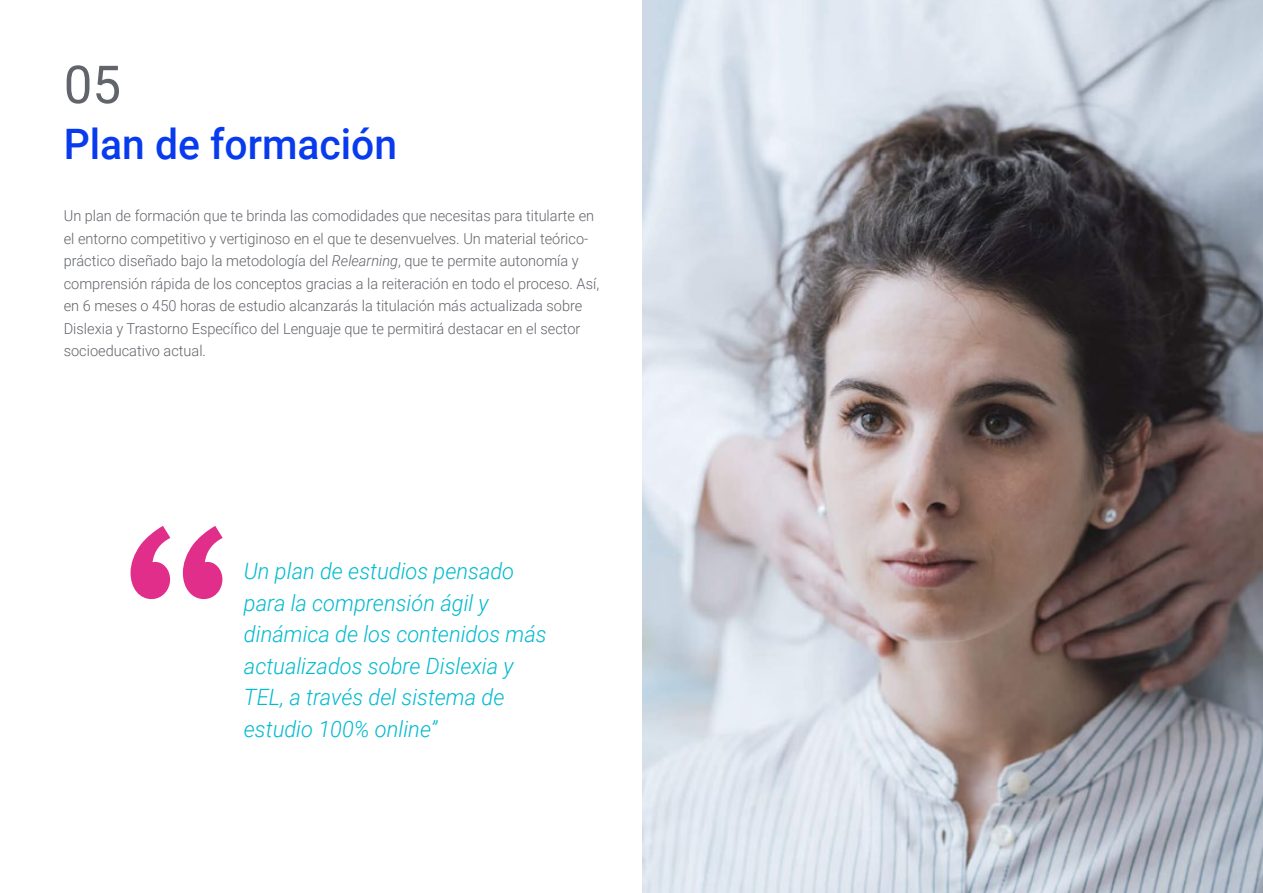
<style>
.page{position:relative;width:1263px;height:893px;background:#fff}
.page>*{position:absolute;margin:0;border:0;box-sizing:border-box;transform-origin:0 0}
.t1{font:52.5px "Roboto";color:#61646a}
.t2{font:500 42px "Roboto";color:#083bee}
.t3{font:italic 300 22.5px/31.5px "Roboto";color:#00bacf}
.t4{font:300 15px/22.5px "Roboto";color:#61646a}
.s1{font-style:italic}
</style>
<div class="page">
<svg style="left:131px;top:526px;width:92px;height:73px"></svg>
<img style="left:642px;top:0;width:621px;height:893px">
<h1 class="t1" style="left:64px;top:48px;width:59px">05</h1>
<h2 class="t2" style="left:64px;top:115px;width:335px">Plan de formación</h2>
<p class="t4" style="left:64px;top:204px;width:537px">Un plan de formación que te brinda las comodidades que necesitas para titularte en el entorno competitivo y vertiginoso en el que te desenvuelves. Un material teórico&shy;práctico diseñado bajo la metodología del <span class="s1">Relearning</span>, que te permite autonomía y comprensión rápida de los conceptos gracias a la reiteración en todo el proceso. Así, en 6 meses o 450 horas de estudio alcanzarás la titulación más actualizada sobre Dislexia y Trastorno Específico del Lenguaje que te permitirá destacar en el sector socioeducativo actual.</p>
<h3 class="t3" style="left:244px;top:555px;width:304px">Un plan de estudios pensado para la comprensión ágil y dinámica de los contenidos más actualizados sobre Dislexia y<br>TEL, a través del sistema de estudio 100% online”</h3>
</div>
